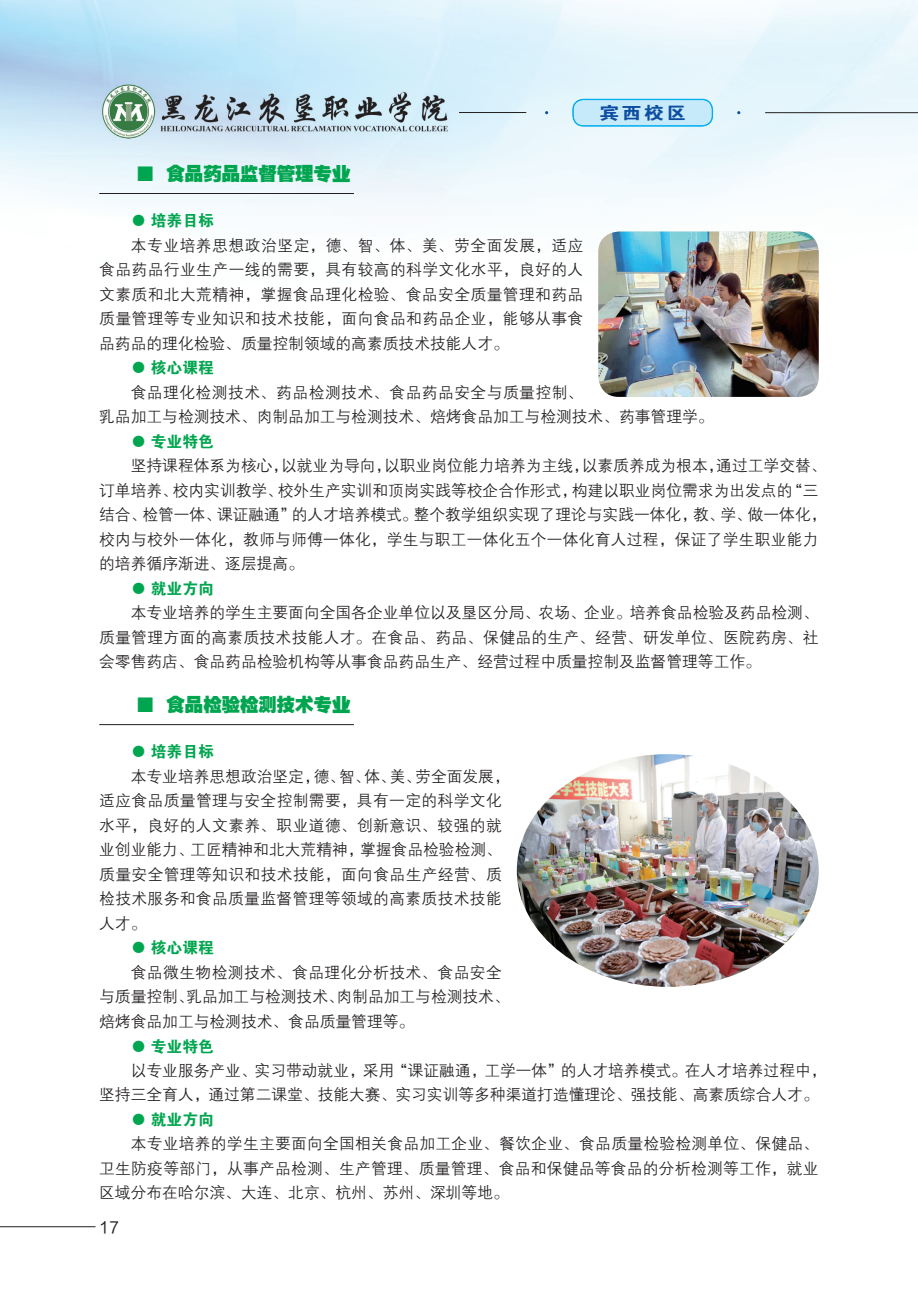
<style>
.page{position:relative;width:918px;height:1290px;background:#fff}
.page>*{position:absolute;margin:0;border:0;box-sizing:border-box;transform-origin:0 0}
.t1{font:18.38px "FZCCHK GBK1 0";color:#00a54f}
.t2{font:17.5px "FZDHTK GBK1 0";color:#0d4da1;scale:1.15 1}
.t3{font:15.75px/24.5px "FZZDXK GBK1 0";color:#231f20}
.t4{font:15.75px/24.5px "FZZDXK GBK1 0";letter-spacing:.025em;color:#231f20}
.t5{font:15.75px "FZDHTK GBK1 0";color:#00a54f}
.t6{font:15.75px "FZLTHK GBK1 0";color:#231f20}
</style>
<div class="page">
<img style="left:0;top:0;width:918px;height:1228px">
<hr style="left:0;top:1226px;width:95px;height:1px;background:#231f20">
<hr style="left:99px;top:193px;width:255px;height:1px;background:#231f20">
<hr style="left:99px;top:724px;width:255px;height:1px;background:#231f20">
<img style="left:598px;top:231px;width:221px;height:166px">
<img style="left:517px;top:754px;width:302px;height:233px">
<img style="left:99px;top:84px;width:352px;height:56px">
<div style="left:573px;top:99px;width:139px;height:27px;background:#c6eafa;border-radius:10px"></div>
<div style="left:573px;top:99px;width:139px;height:27px;border:1px solid #00aeef;border-radius:11px"></div>
<div style="left:573px;top:100px;width:139px;height:26px;border:1px solid #00aeef;border-radius:10px"></div>
<hr style="left:459px;top:112px;width:67px;height:1px;background:#231f20">
<hr style="left:765px;top:112px;width:153px;height:1px;background:#231f20">
<p class="t2" style="left:599px;top:103px;width:77px">宾西校区</p>
<p class="t1" style="left:136px;top:162px;width:216px">■ 食品药品监督管理专业</p>
<p class="t5" style="left:131px;top:212px;width:85px">● 培养目标</p>
<p class="t3" style="left:99px;top:233px;width:486px;text-align:justify;text-indent:32px">本专业培养思想政治坚定，德、智、体、美、劳全面发展，适应食品药品行业生产一线的需要，具有较高的科学文化水平，良好的人文素质和北大荒精神，掌握食品理化检验、食品安全质量管理和药品质量管理等专业知识和技术技能，面向食品和药品企业，能够从事食品药品的理化检验、质量控制领域的高素质技术技能人才。</p>
<p class="t5" style="left:131px;top:359px;width:85px">● 核心课程</p>
<p class="t3" style="left:99px;top:380px;width:616px;text-indent:32px">食品理化检测技术、药品检测技术、食品药品安全与质量控制、<br>乳品加工与检测技术、肉制品加工与检测技术、焙烤食品加工与检测技术、药事管理学。</p>
<p class="t5" style="left:131px;top:433px;width:85px">● 专业特色</p>
<p class="t3" style="left:99px;top:454px;width:729px;text-indent:32px">坚持课程体系为核心，以就业为导向，以职业岗位能力培养为主线，以素质养成为根本，通过工学交替、订单培养、校内实训教学、校外生产实训和顶岗实践等校企合作形式，构建以职业岗位需求为出发点的“三结合、检管一体、课证融通”的人才培养模式。整个教学组织实现了理论与实践一体化，教、学、做一体化，校内与校外一体化，教师与师傅一体化，学生与职工一体化五个一体化育人过程，保证了学生职业能力的培养循序渐进、逐层提高。</p>
<p class="t5" style="left:131px;top:580px;width:85px">● 就业方向</p>
<p class="t3" style="left:99px;top:601px;width:721px;text-align:justify;text-indent:32px">本专业培养的学生主要面向全国各企业单位以及垦区分局、农场、企业。培养食品检验及药品检测、质量管理方面的高素质技术技能人才。在食品、药品、保健品的生产、经营、研发单位、医院药房、社会零售药店、食品药品检验机构等从事食品药品生产、经营过程中质量控制及监督管理等工作。</p>
<p class="t1" style="left:136px;top:693px;width:216px">■ 食品检验检测技术专业</p>
<p class="t5" style="left:131px;top:743px;width:85px">● 培养目标</p>
<p class="t4" style="left:99px;top:764px;width:412px;text-indent:32px">本专业培养思想政治坚定，德、智、体、美、劳全面发展，适应食品质量管理与安全控制需要，具有一定的科学文化水平，良好的人文素养、职业道德、创新意识、较强的就业创业能力、工匠精神和北大荒精神，掌握食品检验检测、质量安全管理等知识和技术技能，面向食品生产经营、质检技术服务和食品质量监督管理等领域的高素质技术技能人才。</p>
<p class="t5" style="left:131px;top:939px;width:85px">● 核心课程</p>
<p class="t3" style="left:99px;top:960px;width:412px;text-indent:32px">食品微生物检测技术、食品理化分析技术、食品安全与质量控制、乳品加工与检测技术、肉制品加工与检测技术、焙烤食品加工与检测技术、食品质量管理等。</p>
<p class="t5" style="left:131px;top:1037px;width:85px">● 专业特色</p>
<p class="t3" style="left:99px;top:1058px;width:729px;text-indent:32px">以专业服务产业、实习带动就业，采用“课证融通，工学一体”的人才培养模式。在人才培养过程中，坚持三全育人，通过第二课堂、技能大赛、实习实训等多种渠道打造懂理论、强技能、高素质综合人才。</p>
<p class="t5" style="left:131px;top:1111px;width:85px">● 就业方向</p>
<p class="t3" style="left:99px;top:1132px;width:721px;text-align:justify;text-indent:32px">本专业培养的学生主要面向全国相关食品加工企业、餐饮企业、食品质量检验检测单位、保健品、卫生防疫等部门，从事产品检测、生产管理、质量管理、食品和保健品等食品的分析检测等工作，就业区域分布在哈尔滨、大连、北京、杭州、苏州、深圳等地。</p>
<p class="t6" style="left:99px;top:1218px;width:21px">17</p>
</div>
